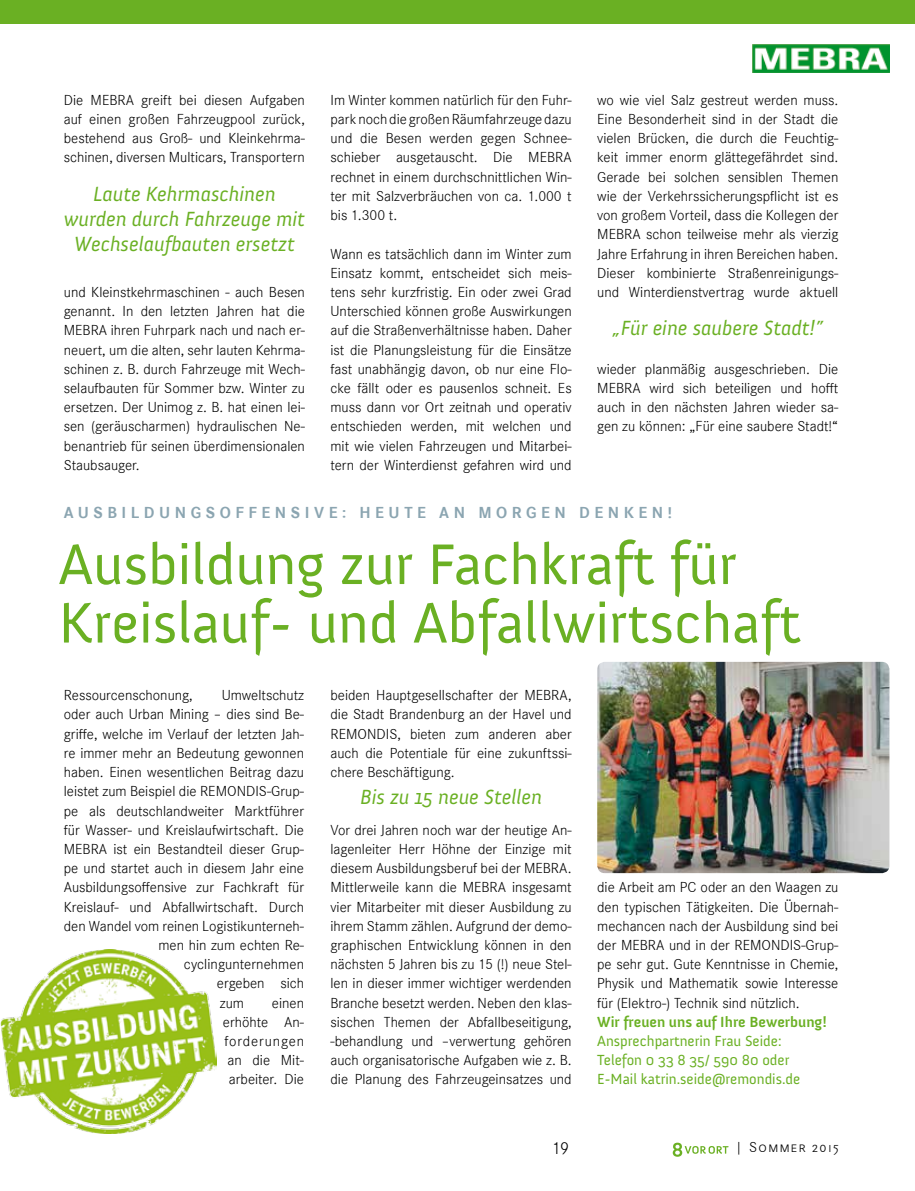
<style>
.page{position:relative;width:915px;height:1191px;background:#fff}
.page>*{position:absolute;margin:0;border:0;box-sizing:border-box;transform-origin:0 0}
.t1{font:58.5px/58.5px "Anivers";color:#6ab023}
.t2{font:italic 21px/25.2px "Anivers";color:#6ab023;text-align:center}
.t3{font:18px "Corporate S Ligh";color:#000}
.t4{font:700 16.5px "Corporate S";letter-spacing:.275em;color:#8ba5b1}
.t5{font:15px/19.2px "Corporate S Ligh";color:#000;text-align:justify}
.t6{font:15px/19.2px "Anivers";color:#6ab023}
.t7{font:700 15px "Anivers";color:#6ab023}
.t8{font:300 15px "Corporate SSC";letter-spacing:.09em;color:#000}
</style>
<div class="page">
<svg style="left:672px;top:1142px;width:56px;height:14px"></svg>
<div style="left:0;top:0;width:914px;height:23px;background:#6ab023"></div>
<img style="left:752px;top:45px;width:137px;height:27px">
<img style="left:597px;top:662px;width:292px;height:211px">
<img style="left:0;top:950px;width:216px;height:183px">
<p class="t5" style="left:64px;top:90px;width:242px">Die MEBRA greift bei diesen Aufgaben auf einen großen Fahrzeugpool zurück, bestehend aus Groß- und Kleinkehrma&shy;schinen, diversen Multicars, Transportern</p>
<h2 class="t2" style="left:64px;top:182px;width:242px">Laute Kehrmaschinen wurden durch Fahrzeuge mit<br>Wechselaufbauten ersetzt</h2>
<p class="t5" style="left:64px;top:282px;width:242px">und Kleinstkehrmaschinen - auch Besen genannt. In den letzten Jahren hat die MEBRA ihren Fuhrpark nach und nach er&shy;neuert, um die alten, sehr lauten Kehrma&shy;schinen z. B. durch Fahrzeuge mit Wech&shy;selaufbauten für Sommer bzw. Winter zu ersetzen. Der Unimog z. B. hat einen lei&shy;sen (geräuscharmen) hydraulischen Ne&shy;benantrieb für seinen überdimensionalen Staubsauger.</p>
<p class="t5" style="left:330px;top:90px;width:242px">Im Winter kommen natürlich für den Fuhr&shy;park noch die großen Räumfahrzeuge dazu und die Besen werden gegen Schnee&shy;schieber ausgetauscht. Die MEBRA rechnet in einem durchschnittlichen Win&shy;ter mit Salzverbräuchen von ca. 1.000 t bis 1.300 t.</p>
<p class="t5" style="left:330px;top:244px;width:242px">Wann es tatsächlich dann im Winter zum Einsatz kommt, entscheidet sich meis&shy;tens sehr kurzfristig. Ein oder zwei Grad Unterschied können große Auswirkungen auf die Straßenverhältnisse haben. Daher ist die Planungsleistung für die Einsätze fast unabhängig davon, ob nur eine Flo&shy;cke fällt oder es pausenlos schneit. Es muss dann vor Ort zeitnah und operativ entschieden werden, mit welchen und mit wie vielen Fahrzeugen und Mitarbei&shy;tern der Winterdienst gefahren wird und</p>
<p class="t5" style="left:597px;top:90px;width:242px">wo wie viel Salz gestreut werden muss.<br>Eine Besonderheit sind in der Stadt die vielen Brücken, die durch die Feuchtig&shy;keit immer enorm glättegefährdet sind.<br>Gerade bei solchen sensiblen Themen wie der Verkehrssicherungspflicht ist es von großem Vorteil, dass die Kollegen der MEBRA schon teilweise mehr als vierzig Jahre Erfahrung in ihren Bereichen haben.<br>Dieser kombinierte Straßenreinigungs&shy;und Winterdienstvertrag wurde aktuell</p>
<h2 class="t2" style="left:612px;top:315px;width:211px">„Für eine saubere Stadt!”</h2>
<p class="t5" style="left:597px;top:359px;width:242px">wieder planmäßig ausgeschrieben. Die MEBRA wird sich beteiligen und hofft auch in den nächsten Jahren wieder sa&shy;gen zu können: „Für eine saubere Stadt!“</p>
<p class="t4" style="left:64px;top:503px;width:609px">AUSBILDUNGSOFFENSIVE: HEUTE AN MORGEN DENKEN!</p>
<h1 class="t1" style="left:58px;top:536px;width:744px">Ausbildung zur Fachkraft für<br>Kreislauf- und Abfallwirtschaft</h1>
<p class="t5" style="left:64px;top:686px;width:130px">Ressourcenschonung,</p>
<p class="t5" style="left:222px;top:686px;width:84px">Umweltschutz</p>
<p class="t5" style="left:64px;top:705px;width:241px">oder auch Urban Mining – dies sind Be-</p>
<p class="t5" style="left:64px;top:724px;width:241px">griffe, welche im Verlauf der letzten Jah-</p>
<p class="t5" style="left:64px;top:743px;width:242px">re immer mehr an Bedeutung gewonnen</p>
<p class="t5" style="left:64px;top:762px;width:241px">haben. Einen wesentlichen Beitrag dazu</p>
<p class="t5" style="left:64px;top:782px;width:241px">leistet zum Beispiel die REMONDIS-Grup-</p>
<p class="t5" style="left:64px;top:801px;width:241px">pe als deutschlandweiter Marktführer</p>
<p class="t5" style="left:64px;top:820px;width:241px">für Wasser- und Kreislaufwirtschaft. Die</p>
<p class="t5" style="left:64px;top:839px;width:241px">MEBRA ist ein Bestandteil dieser Grup-</p>
<p class="t5" style="left:64px;top:858px;width:241px">pe und startet auch in diesem Jahr eine</p>
<p class="t5" style="left:64px;top:878px;width:242px">Ausbildungsoffensive zur Fachkraft für</p>
<p class="t5" style="left:64px;top:897px;width:242px">Kreislauf- und Abfallwirtschaft. Durch</p>
<p class="t5" style="left:64px;top:916px;width:241px">den Wandel vom reinen Logistikunterneh-</p>
<p class="t5" style="left:158px;top:935px;width:147px">men hin zum echten Re-</p>
<p class="t5" style="left:184px;top:954px;width:122px">cyclingunternehmen</p>
<p class="t5" style="left:217px;top:974px;width:88px">ergeben sich</p>
<p class="t5" style="left:220px;top:993px;width:26px">zum</p>
<p class="t5" style="left:223px;top:993px;width:83px;text-align:right">einen erhöhte An&shy;forderungen an die Mit&shy;arbeiter. Die</p>
<p class="t5" style="left:330px;top:686px;width:242px">beiden Hauptgesellschafter der MEBRA, die Stadt Brandenburg an der Havel und REMONDIS, bieten zum anderen aber auch die Potentiale für eine zukunftssi&shy;chere Beschäftigung.</p>
<h2 class="t2" style="left:360px;top:785px;width:183px">Bis zu 15 neue Stellen</h2>
<p class="t5" style="left:330px;top:820px;width:242px">Vor drei Jahren noch war der heutige An&shy;lagenleiter Herr Höhne der Einzige mit diesem Ausbildungsberuf bei der MEBRA.<br>Mittlerweile kann die MEBRA insgesamt vier Mitarbeiter mit dieser Ausbildung zu ihrem Stamm zählen. Aufgrund der demo&shy;graphischen Entwicklung können in den nächsten 5 Jahren bis zu 15 (!) neue Stel&shy;len in dieser immer wichtiger werdenden Branche besetzt werden. Neben den klas&shy;sischen Themen der Abfallbeseitigung, -behandlung und –verwertung gehören auch organisatorische Aufgaben wie z. B. die Planung des Fahrzeugeinsatzes und</p>
<p class="t5" style="left:597px;top:878px;width:242px">die Arbeit am PC oder an den Waagen zu den typischen Tätigkeiten. Die Übernah&shy;mechancen nach der Ausbildung sind bei der MEBRA und in der REMONDIS-Grup&shy;pe sehr gut. Gute Kenntnisse in Chemie, Physik und Mathematik sowie Interesse für (Elektro-) Technik sind nützlich.</p>
<p class="t7" style="left:597px;top:1013px;width:231px">Wir freuen uns auf Ihre Bewerbung!</p>
<p class="t6" style="left:597px;top:1031px;width:205px">Ansprechpartnerin Frau Seide:<br>Telefon 0 33 8 35/ 590 80 oder<br>E-Mail katrin.seide@remondis.de</p>
<p class="t3" style="left:552px;top:1138px;width:19px">19</p>
<p class="t8" style="left:735px;top:1138px;width:105px">| Sommer 2015</p>
</div>
